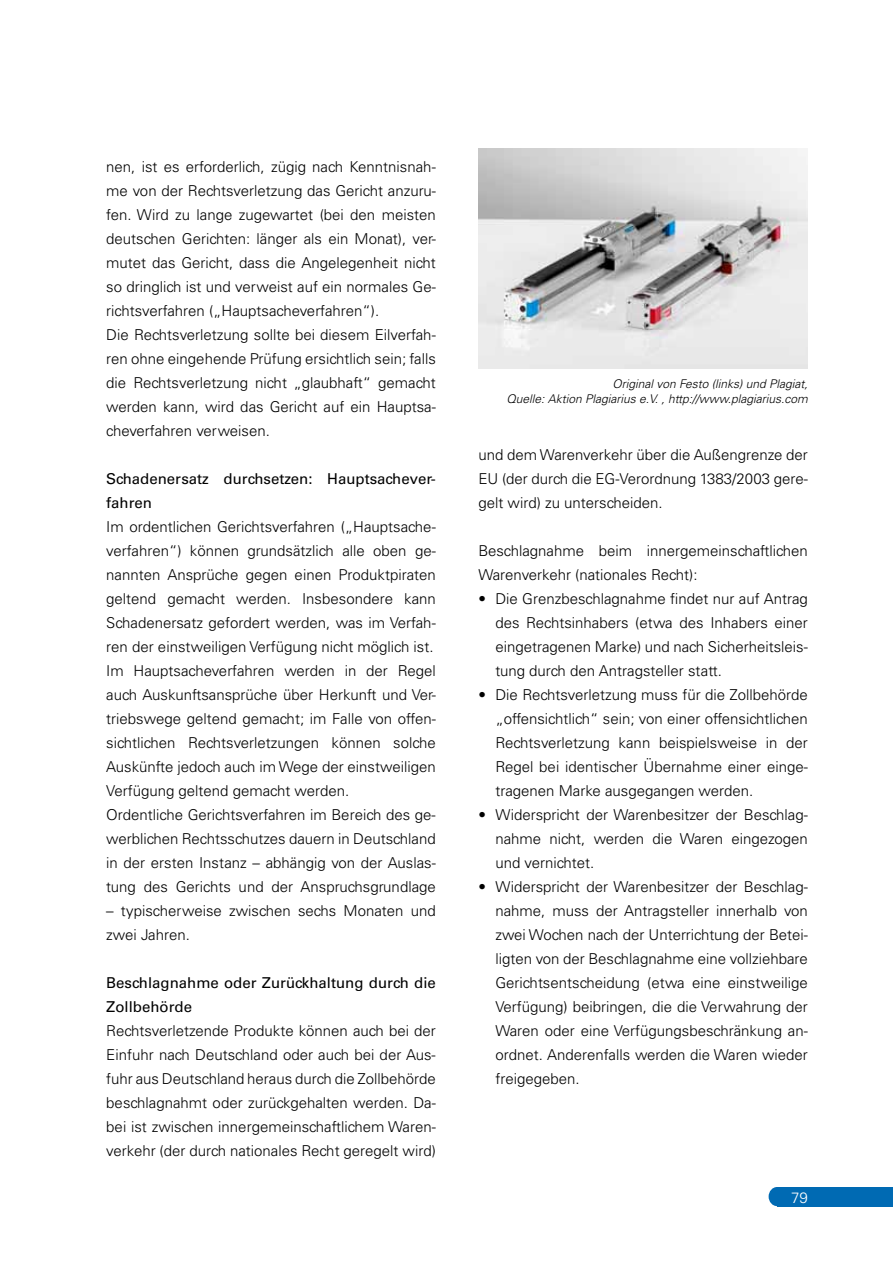
<style>
.page{position:relative;width:893px;height:1263px;background:#fff}
.page>*{position:absolute;margin:0;border:0;box-sizing:border-box;transform-origin:0 0}
.t1{font:300 15px/24px "Univers";color:#000;text-align:justify}
.t2{font:15px/24px "Univers";color:#000}
.t3{font:300 15px "Univers";color:#fff}
.t4{font:italic 300 12px/15px "Univers";color:#000;text-align:right}
</style>
<div class="page">
<div style="left:777px;top:1187px;width:116px;height:19px;background:#006ab3"></div>
<div style="left:769px;top:1187px;width:17px;height:19px;background:#006ab3;border-radius:50%"></div>
<img style="left:478px;top:149px;width:330px;height:219px">
<p class="t1" style="left:106px;top:155px;width:331px;text-align:left">nen, ist es erforderlich, zügig nach Kenntnisnah&shy;me von der Rechtsverletzung das Gericht anzuru&shy;fen. Wird zu lange zugewartet (bei den meisten deutschen Gerichten: länger als ein Monat), ver&shy;mutet das Gericht, dass die Angelegenheit nicht so dringlich ist und verweist auf ein normales Ge&shy;richtsverfahren („Hauptsacheverfahren“).<br>Die Rechtsverletzung sollte bei diesem Eilverfah&shy;ren ohne eingehende Prüfung ersichtlich sein; falls die Rechtsverletzung nicht „glaubhaft“ gemacht werden kann, wird das Gericht auf ein Hauptsa&shy;cheverfahren verweisen.</p>
<p class="t2" style="left:106px;top:467px;width:331px">Schadenersatz durchsetzen: Hauptsachever&shy;fahren</p>
<p class="t1" style="left:106px;top:515px;width:331px;text-align:left">Im ordentlichen Gerichtsverfahren („Hauptsache&shy;verfahren“) können grundsätzlich alle oben ge&shy;nannten Ansprüche gegen einen Produktpiraten geltend gemacht werden. Insbesondere kann Schadenersatz gefordert werden, was im Verfah&shy;ren der einstweiligen Verfügung nicht möglich ist.<br>Im Hauptsacheverfahren werden in der Regel auch Auskunftsansprüche über Herkunft und Ver&shy;triebswege geltend gemacht; im Falle von offen&shy;sichtlichen Rechtsverletzungen können solche Auskünfte jedoch auch im Wege der einstweiligen Verfügung geltend gemacht werden.<br>Ordentliche Gerichtsverfahren im Bereich des ge&shy;werblichen Rechtsschutzes dauern in Deutschland in der ersten Instanz – abhängig von der Auslas&shy;tung des Gerichts und der Anspruchsgrundlage</p>
<p class="t1" style="left:106px;top:899px;width:331px">– typischerweise zwischen sechs Monaten und zwei Jahren.</p>
<p class="t2" style="left:106px;top:971px;width:331px">Beschlagnahme oder Zurückhaltung durch die<br>Zollbehörde</p>
<p class="t1" style="left:106px;top:1019px;width:331px">Rechtsverletzende Produkte können auch bei der Einfuhr nach Deutschland oder auch bei der Aus&shy;fuhr aus Deutschland heraus durch die Zollbehörde beschlagnahmt oder zurückgehalten werden. Da&shy;bei ist zwischen innergemeinschaftlichem Waren&shy;verkehr (der durch nationales Recht geregelt wird)</p>
<p class="t4" style="left:507px;top:377px;width:303px">Original von Festo (links) und Plagiat,<br>Quelle: Aktion Plagiarius e.V. , http://www.plagiarius.com</p>
<p class="t1" style="left:478px;top:443px;width:331px">und dem Warenverkehr über die Außengrenze der EU (der durch die EG-Verordnung 1383/2003 gere&shy;gelt wird) zu unterscheiden.</p>
<p class="t1" style="left:478px;top:539px;width:331px">Beschlagnahme beim innergemeinschaftlichen<br>Warenverkehr (nationales Recht):</p>
<p class="t1" style="left:495px;top:587px;width:314px;text-indent:-17px">• Die Grenzbeschlagnahme findet nur auf Antrag des Rechtsinhabers (etwa des Inhabers einer eingetragenen Marke) und nach Sicherheitsleis&shy;tung durch den Antragsteller statt.</p>
<p class="t1" style="left:495px;top:683px;width:314px;text-indent:-17px">• Die Rechtsverletzung muss für die Zollbehörde „offensichtlich“ sein; von einer offensichtlichen Rechtsverletzung kann beispielsweise in der Regel bei identischer Übernahme einer einge&shy;tragenen Marke ausgegangen werden.</p>
<p class="t1" style="left:495px;top:803px;width:314px;text-indent:-17px">• Widerspricht der Warenbesitzer der Beschlag&shy;nahme nicht, werden die Waren eingezogen und vernichtet.</p>
<p class="t1" style="left:495px;top:875px;width:314px;text-indent:-17px">• Widerspricht der Warenbesitzer der Beschlag&shy;nahme, muss der Antragsteller innerhalb von zwei Wochen nach der Unterrichtung der Betei&shy;ligten von der Beschlagnahme eine vollziehbare Gerichtsentscheidung (etwa eine einstweilige Verfügung) beibringen, die die Verwahrung der Waren oder eine Verfügungsbeschränkung an&shy;ordnet. Anderenfalls werden die Waren wieder freigegeben.</p>
<p class="t3" style="left:791px;top:1188px;width:18px">79</p>
</div>
